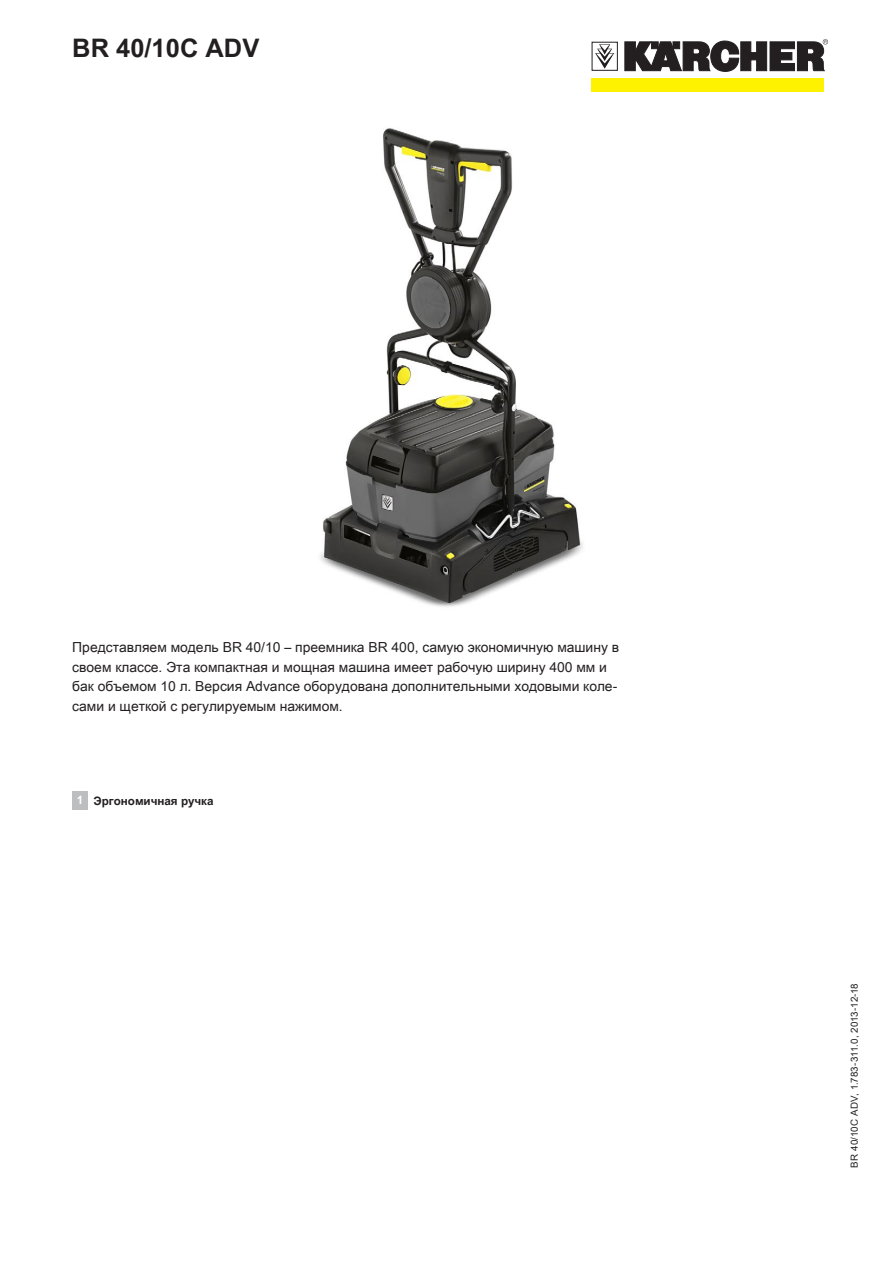
<style>
.page{position:relative;width:893px;height:1263px;background:#fff}
.page>*{position:absolute;margin:0;border:0;box-sizing:border-box;transform-origin:0 0}
.t1{font:700 25.5px "Arial Unicode MS";color:#231f20}
.t2{font:13.8px/19.5px "Arial Unicode MS";color:#231f20}
.t3{font:700 11.7px "Arial Unicode MS";color:#231f20}
.t4{font:9.75px "Arial Unicode MS";color:#231f20}
.s1{color:#fff}
</style>
<div class="page">
<div style="left:592px;top:42px;width:26px;height:29px;border:1px solid #231f20"></div>
<svg style="left:595px;top:44px;width:19px;height:25px"></svg>
<div style="left:592px;top:78px;width:232px;height:13px;background:#fff200"></div>
<svg style="left:625px;top:39px;width:203px;height:33px"></svg>
<img style="left:320px;top:128px;width:263px;height:479px">
<div style="left:72px;top:791px;width:16px;height:19px;background:#bcbec0"></div>
<h1 class="t1" style="left:72px;top:30px;width:189px">BR 40/10C ADV</h1>
<p class="t2" style="left:72px;top:637px;width:548px">Представляем модель BR 40/10 – преемника BR 400, самую экономичную машину в своем классе. Эта компактная и мощная машина имеет рабочую ширину 400 мм и бак объемом 10 л. Версия Advance оборудована дополнительными ходовыми коле&shy;сами и щеткой с регулируемым нажимом.</p>
<p class="t3" style="left:77px;top:792px;width:138px"><span class="s1">1</span> Эргономичная ручка</p>
<p class="t4" style="left:847px;top:1168px;width:186px;rotate:-90deg">BR 40/10C ADV, 1.783-311.0, 2013-12-18</p>
</div>
